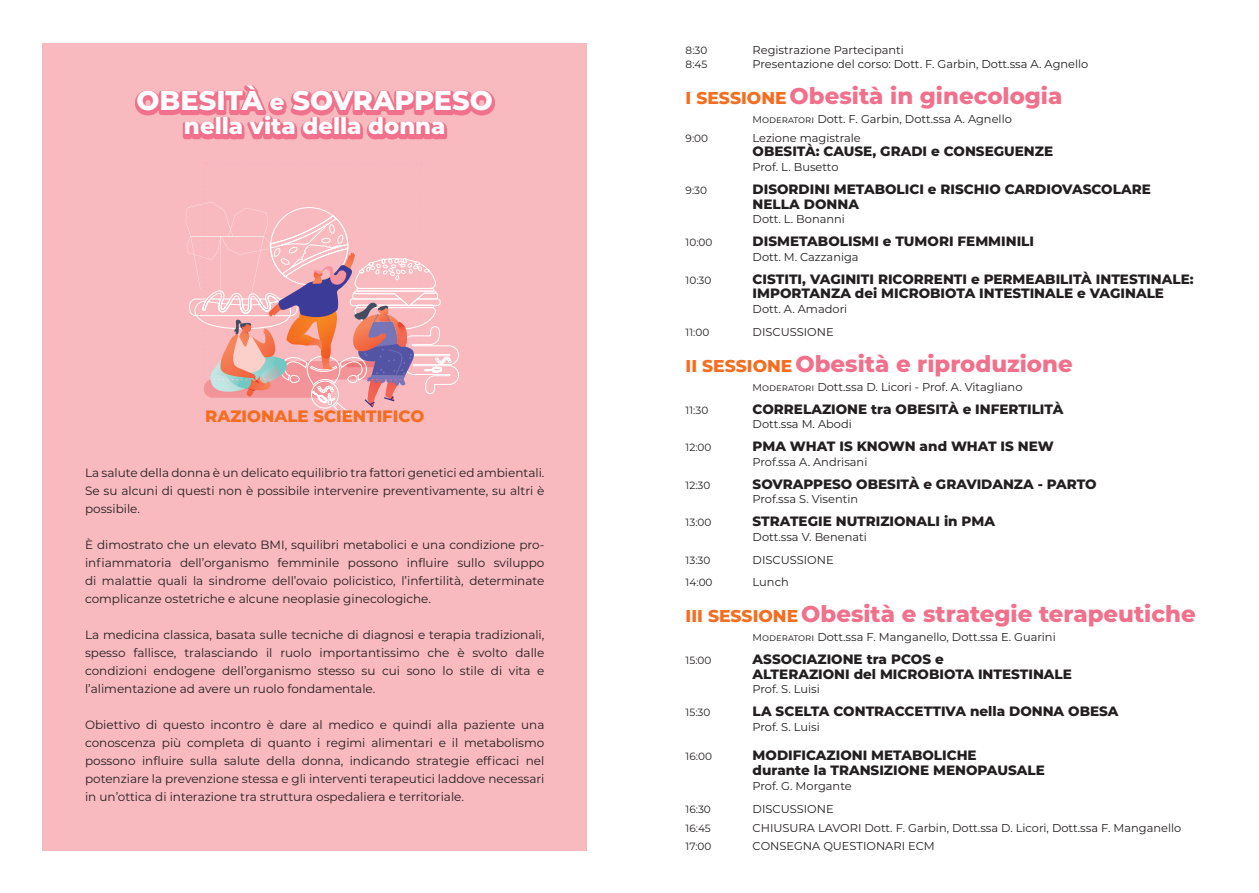
<style>
.page{position:relative;width:1259px;height:893px;background:#fff}
.page>*{position:absolute;margin:0;border:0;box-sizing:border-box;transform-origin:0 0}
.t1{font:800 27.15px "Montserrat";color:#fff}
.t2{font:800 22.8px "Montserrat";color:#f1708b}
.t3{font:800 22.8px "Montserrat";color:#fff}
.t4{font:800 16.5px "Montserrat";color:#f36e21}
.t5{font:800 13.5px/14.7px "Montserrat";color:#231f20}
.t6{font:12px/18px "Montserrat";color:#231f20;text-align:justify}
.t7{font:11.4px "Montserrat";color:#231f20}
.t8{font:10.5px "Montserrat";color:#231f20}
.s1{font-size:22.8px}
.s2{font-size:17.1px;color:#f36e21}
.s3{font-size:10.05px}
</style>
<div class="page">
<div style="left:43px;top:43px;width:544px;height:807px;background:#f8b9bf"></div>
<svg style="left:186px;top:202px;width:273px;height:215px"></svg>
<svg style="left:135px;top:86px;width:359px;height:54px;fill:#f1708b"></svg>
<p class="t1" style="left:137px;top:81px;width:358px">OBESITÀ <span class="s1">e</span> SOVRAPPESO</p>
<p class="t3" style="left:184px;top:109px;width:263px">nella vita della donna</p>
<p class="t4" style="left:205px;top:404px;width:221px">RAZIONALE SCIENTIFICO</p>
<p class="t6" style="left:85px;top:463px;width:461px">La salute della donna è un delicato equilibrio tra fattori genetici ed ambientali.</p>
<p class="t6" style="left:85px;top:481px;width:461px">Se su alcuni di questi non è possibile intervenire preventivamente, su altri è possibile.</p>
<p class="t6" style="left:85px;top:535px;width:461px">È dimostrato che un elevato BMI, squilibri metabolici e una condizione pro&shy;infiammatoria dell’organismo femminile possono influire sullo sviluppo di malattie quali la sindrome dell’ovaio policistico, l’infertilità, determinate complicanze ostetriche e alcune neoplasie ginecologiche.</p>
<p class="t6" style="left:85px;top:625px;width:461px">La medicina classica, basata sulle tecniche di diagnosi e terapia tradizionali, spesso fallisce, tralasciando il ruolo importantissimo che è svolto dalle condizioni endogene dell’organismo stesso su cui sono lo stile di vita e l’alimentazione ad avere un ruolo fondamentale.</p>
<p class="t6" style="left:85px;top:715px;width:461px">Obiettivo di questo incontro è dare al medico e quindi alla paziente una conoscenza più completa di quanto i regimi alimentari e il metabolismo possono influire sulla salute della donna, indicando strategie efficaci nel potenziare la prevenzione stessa e gli interventi terapeutici laddove necessari in un’ottica di interazione tra struttura ospedaliera e territoriale.</p>
<p class="t8" style="left:685px;top:43px;width:23px">8:30</p>
<p class="t7" style="left:752px;top:42px;width:153px">Registrazione Partecipanti</p>
<p class="t8" style="left:685px;top:57px;width:23px">8:45</p>
<p class="t7" style="left:752px;top:56px;width:337px">Presentazione del corso: Dott. F. Garbin, Dott.ssa A. Agnello</p>
<p class="t2" style="left:685px;top:79px;width:378px"><span class="s2">I SESSIONE</span> Obesità in ginecologia</p>
<p class="t7" style="left:752px;top:111px;width:261px"><span class="s3">Moderatori</span> Dott. F. Garbin, Dott.ssa A. Agnello</p>
<p class="t8" style="left:685px;top:131px;width:24px">9:00</p>
<p class="t7" style="left:752px;top:130px;width:110px">Lezione magistrale</p>
<p class="t5" style="left:752px;top:144px;width:302px">OBESITÀ: CAUSE, GRADI e CONSEGUENZE</p>
<p class="t7" style="left:752px;top:159px;width:87px">Prof. L. Busetto</p>
<p class="t8" style="left:685px;top:183px;width:23px">9:30</p>
<p class="t5" style="left:752px;top:181px;width:400px">DISORDINI METABOLICI e RISCHIO CARDIOVASCOLARE</p>
<p class="t5" style="left:752px;top:196px;width:108px">NELLA DONNA</p>
<p class="t7" style="left:752px;top:212px;width:94px">Dott. L. Bonanni</p>
<p class="t8" style="left:685px;top:235px;width:28px">10:00</p>
<p class="t5" style="left:752px;top:233px;width:283px">DISMETABOLISMI e TUMORI FEMMINILI</p>
<p class="t7" style="left:752px;top:249px;width:108px">Dott. M. Cazzaniga</p>
<p class="t8" style="left:685px;top:273px;width:27px">10:30</p>
<p class="t5" style="left:752px;top:271px;width:442px">CISTITI, VAGINITI RICORRENTI e PERMEABILITÀ INTESTINALE:<br>IMPORTANZA dei MICROBIOTA INTESTINALE e VAGINALE</p>
<p class="t7" style="left:752px;top:301px;width:96px">Dott. A. Amadori</p>
<p class="t8" style="left:685px;top:325px;width:25px">11:00</p>
<p class="t7" style="left:752px;top:324px;width:82px">DISCUSSIONE</p>
<p class="t2" style="left:685px;top:347px;width:389px"><span class="s2">II SESSIONE</span> Obesità e riproduzione</p>
<p class="t7" style="left:752px;top:379px;width:271px"><span class="s3">Moderatori</span> Dott.ssa D. Licori - Prof. A. Vitagliano</p>
<p class="t8" style="left:685px;top:403px;width:24px">11:30</p>
<p class="t5" style="left:752px;top:401px;width:312px">CORRELAZIONE tra OBESITÀ e INFERTILITÀ</p>
<p class="t7" style="left:752px;top:416px;width:101px">Dott.ssa M. Abodi</p>
<p class="t8" style="left:685px;top:440px;width:27px">12:00</p>
<p class="t5" style="left:752px;top:438px;width:303px">PMA WHAT IS KNOWN and WHAT IS NEW</p>
<p class="t7" style="left:752px;top:454px;width:116px">Prof.ssa A. Andrisani</p>
<p class="t8" style="left:685px;top:478px;width:26px">12:30</p>
<p class="t5" style="left:752px;top:476px;width:345px">SOVRAPPESO OBESITÀ e GRAVIDANZA - PARTO</p>
<p class="t7" style="left:752px;top:491px;width:107px">Prof.ssa S. Visentin</p>
<p class="t8" style="left:685px;top:515px;width:27px">13:00</p>
<p class="t5" style="left:752px;top:513px;width:244px">STRATEGIE NUTRIZIONALI in PMA</p>
<p class="t7" style="left:752px;top:529px;width:116px">Dott.ssa V. Benenati</p>
<p class="t8" style="left:685px;top:553px;width:26px">13:30</p>
<p class="t7" style="left:752px;top:552px;width:82px">DISCUSSIONE</p>
<p class="t8" style="left:685px;top:575px;width:28px">14:00</p>
<p class="t7" style="left:752px;top:574px;width:38px">Lunch</p>
<p class="t2" style="left:685px;top:597px;width:511px"><span class="s2">III SESSIONE</span> Obesità e strategie terapeutiche</p>
<p class="t7" style="left:752px;top:629px;width:305px"><span class="s3">Moderatori</span> Dott.ssa F. Manganello, Dott.ssa E. Guarini</p>
<p class="t8" style="left:685px;top:653px;width:27px">15:00</p>
<p class="t5" style="left:752px;top:651px;width:193px">ASSOCIAZIONE tra PCOS e</p>
<p class="t5" style="left:752px;top:666px;width:321px">ALTERAZIONI del MICROBIOTA INTESTINALE</p>
<p class="t7" style="left:752px;top:681px;width:69px">Prof. S. Luisi</p>
<p class="t8" style="left:685px;top:705px;width:26px">15:30</p>
<p class="t5" style="left:752px;top:703px;width:367px">LA SCELTA CONTRACCETTIVA nella DONNA OBESA</p>
<p class="t7" style="left:752px;top:719px;width:69px">Prof. S. Luisi</p>
<p class="t8" style="left:685px;top:749px;width:28px">16:00</p>
<p class="t5" style="left:752px;top:747px;width:294px">MODIFICAZIONI METABOLICHE<br>durante la TRANSIZIONE MENOPAUSALE</p>
<p class="t7" style="left:752px;top:778px;width:100px">Prof. G. Morgante</p>
<p class="t8" style="left:685px;top:802px;width:27px">16:30</p>
<p class="t7" style="left:752px;top:801px;width:82px">DISCUSSIONE</p>
<p class="t8" style="left:685px;top:821px;width:27px">16:45</p>
<p class="t7" style="left:752px;top:820px;width:430px">CHIUSURA LAVORI Dott. F. Garbin, Dott.ssa D. Licori, Dott.ssa F. Manganello</p>
<p class="t8" style="left:685px;top:839px;width:27px">17:00</p>
<p class="t7" style="left:752px;top:839px;width:184px">CONSEGNA QUESTIONARI ECM</p>
</div>
